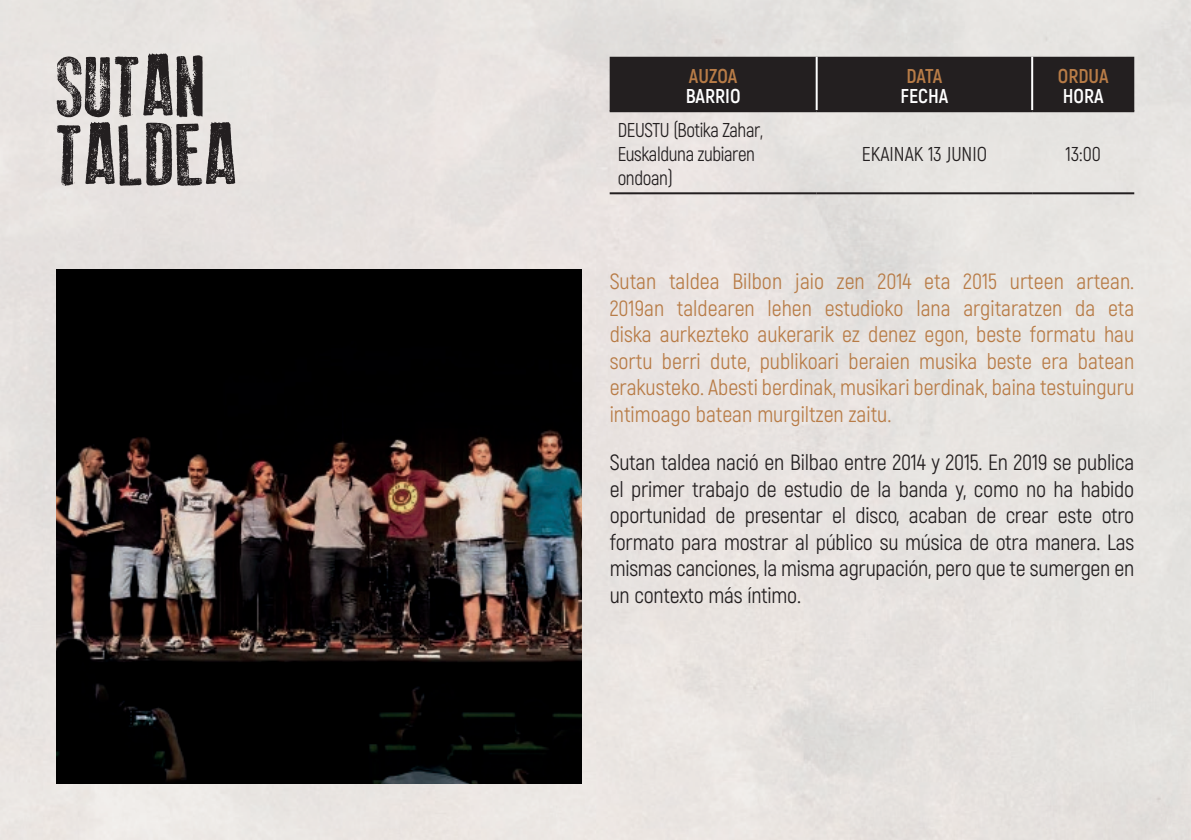
<style>
.page{position:relative;width:1191px;height:840px;background:#fff}
.page>*{position:absolute;margin:0;border:0;box-sizing:border-box;transform-origin:0 0}
.t1{font:86.2px/68.4px "Old Press";color:#231f20}
.t2{font:22px/26.4px "Akrobat";color:#b87c47;text-align:justify}
.t3{font:22px/26.4px "Akrobat";letter-spacing:-.01em;color:#231f20;text-align:justify}
.t4{font:20px/24px "Akrobat";letter-spacing:-.02em;color:#231f20;scale:.95 1}
.t5{font:700 20px "Akrobat";color:#fff}
.t6{font:700 20px "Akrobat";color:#b87c47}
.t7{font:20px "Akrobat";color:#231f20}
.t8{font:20px "Akrobat";letter-spacing:-.02em;color:#231f20}
</style>
<div class="page">
<div style="left:0;top:0;width:1191px;height:839px;background:#e7e4e1"></div>
<div style="left:609px;top:57px;width:525px;height:53px;background:#231f20"></div>
<hr style="left:815px;top:57px;width:2px;height:53px;background:#fff">
<hr style="left:1031px;top:57px;width:2px;height:53px;background:#fff">
<hr style="left:609px;top:110px;width:207px;height:2px;background:#231f20">
<hr style="left:816px;top:110px;width:216px;height:2px;background:#231f20">
<hr style="left:1032px;top:110px;width:102px;height:2px;background:#231f20">
<hr style="left:609px;top:192px;width:207px;height:2px;background:#231f20">
<hr style="left:816px;top:192px;width:216px;height:2px;background:#231f20">
<hr style="left:1032px;top:192px;width:102px;height:2px;background:#231f20">
<img style="left:57px;top:269px;width:524px;height:513px">
<h1 class="t1" style="left:57px;top:53px;width:184px">SUTAN<br>TALDEA</h1>
<p class="t6" style="left:689px;top:64px;width:50px">AUZOA</p>
<p class="t5" style="left:686px;top:84px;width:56px">BARRIO</p>
<p class="t4" style="left:617px;top:118px;width:154px">DEUSTU (Botika Zahar,<br>Euskalduna zubiaren ondoan)</p>
<p class="t6" style="left:906px;top:64px;width:38px">DATA</p>
<p class="t5" style="left:900px;top:84px;width:49px">FECHA</p>
<p class="t6" style="left:1057px;top:64px;width:52px">ORDUA</p>
<p class="t5" style="left:1062px;top:84px;width:42px">HORA</p>
<p class="t7" style="left:861px;top:142px;width:127px">EKAINAK 13 JUNIO</p>
<p class="t8" style="left:1065px;top:142px;width:37px">13:00</p>
<p class="t2" style="left:609px;top:268px;width:526px">Sutan taldea Bilbon jaio zen 2014 eta 2015 urteen artean.<br>2019an taldearen lehen estudioko lana argitaratzen da eta diska aurkezteko aukerarik ez denez egon, beste formatu hau sortu berri dute, publikoari beraien musika beste era batean erakusteko. Abesti berdinak, musikari berdinak, baina testuinguru intimoago batean murgiltzen zaitu.</p>
<p class="t3" style="left:609px;top:449px;width:526px">Sutan taldea nació en Bilbao entre 2014 y 2015. En 2019 se publica el primer trabajo de estudio de la banda y, como no ha habido oportunidad de presentar el disco, acaban de crear este otro formato para mostrar al público su música de otra manera. Las mismas canciones, la misma agrupación, pero que te sumergen en un contexto más íntimo.</p>
</div>
